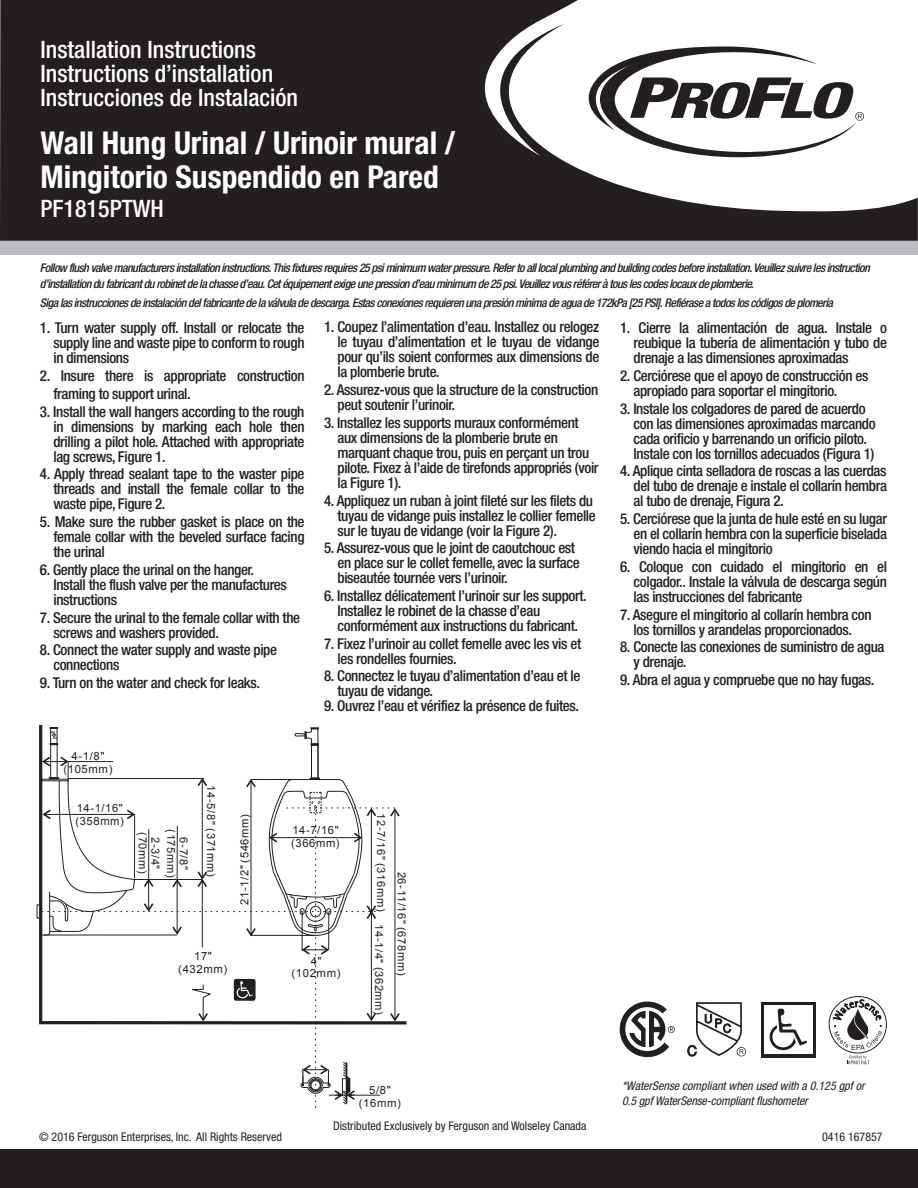
<style>
.page{position:relative;width:918px;height:1188px;background:#fff}
.page>*{position:absolute;margin:0;border:0;box-sizing:border-box;transform-origin:0 0}
.t1{font:700 condensed 31.5px/34.5px "Helvetica Neue LT Std";color:#fff}
.t2{font:28.95px/32.4px "Arial";color:#231f20}
.t3{font:500 condensed 24px/24px "Helvetica Neue LT Std";color:#fff}
.t4{font:500 condensed 15px/15px "Helvetica Neue LT Std";letter-spacing:-.025em;color:#231f20}
.t5{font:italic 500 condensed 12px/16.5px "Helvetica Neue LT Std";letter-spacing:-.05em;color:#231f20}
.t6{font:condensed 12px "Helvetica Neue LT Std";color:#231f20}
.t7{font:italic condensed 12px/15px "Helvetica Neue LT Std";color:#231f20}
.t8{font:11.25px/12.6px "Arial";letter-spacing:.055em;color:#231f20;text-align:center}
</style>
<div class="page">
<svg style="left:0;top:0;width:918px;height:241px;fill:#231f20"></svg>
<div style="left:0;top:241px;width:918px;height:13px;background:#bcbdc0"></div>
<svg style="left:589px;top:47px;width:275px;height:110px"></svg>
<div style="left:0;top:1149px;width:918px;height:39px;background:#231f20"></div>
<svg style="left:37px;top:725px;width:370px;height:300px"></svg>
<svg style="left:39px;top:755px;width:362px;height:353px"></svg>
<svg style="left:687px;top:1002px;width:59px;height:54px"></svg>
<div style="left:761px;top:1002px;width:54px;height:56px;background:#231f20"></div>
<div style="left:764px;top:1006px;width:49px;height:48px;background:#fff"></div>
<svg style="left:770px;top:1024px;width:27px;height:26px"></svg>
<svg style="left:772px;top:1026px;width:22px;height:21px"></svg>
<svg style="left:776px;top:1008px;width:31px;height:38px"></svg>
<svg style="left:829px;top:996px;width:58px;height:68px"></svg>
<svg style="left:620px;top:1002px;width:55px;height:55px"></svg>
<h3 class="t3" style="left:40px;top:37px;width:259px">Installation Instructions<br>Instructions d’installation<br>Instrucciones de Instalación</h3>
<h1 class="t1" style="left:40px;top:125px;width:416px">Wall Hung Urinal / Urinoir mural /<br>Mingitorio Suspendido en Pared</h1>
<h3 class="t3" style="left:40px;top:196px;width:125px">PF1815PTWH</h3>
<p class="t5" style="left:40px;top:259px;width:831px">Follow flush valve manufacturers installation instructions. This fixtures requires 25 psi minimum water pressure. Refer to all local plumbing and building codes before installation. Veuillez suivre les instruction d’installation du fabricant du robinet de la chasse d’eau. Cet équipement exige une pression d’eau minimum de 25 psi. Veuillez vous référer à tous les codes locaux de plomberie.</p>
<p class="t5" style="left:40px;top:295px;width:795px">Siga las instrucciones de instalación del fabricante de la válvula de descarga. Estas conexiones requieren una presión mínima de agua de 172kPa [25 PSI]. Refiérase a todos los códigos de plomería</p>
<p class="t4" style="left:53px;top:320px;width:253px;text-align:justify;text-indent:-14px">1. Turn water supply off. Install or relocate the supply line and waste pipe to conform to rough in dimensions</p>
<p class="t4" style="left:53px;top:367px;width:253px;line-height:18px;text-indent:-14px">2. Insure there is appropriate construction framing to support urinal.</p>
<p class="t4" style="left:53px;top:404px;width:253px;text-align:justify;text-indent:-14px">3. Install the wall hangers according to the rough in dimensions by marking each hole then drilling a pilot hole. Attached with appropriate lag screws, Figure 1.</p>
<p class="t4" style="left:53px;top:466px;width:253px;text-align:justify;text-indent:-14px">4. Apply thread sealant tape to the waster pipe threads and install the female collar to the waste pipe, Figure 2.</p>
<p class="t4" style="left:53px;top:514px;width:253px;text-align:justify;text-indent:-14px">5. Make sure the rubber gasket is place on the female collar with the beveled surface facing the urinal</p>
<p class="t4" style="left:53px;top:562px;width:235px;text-indent:-14px">6. Gently place the urinal on the hanger.<br>Install the flush valve per the manufactures instructions</p>
<p class="t4" style="left:53px;top:610px;width:248px;text-indent:-14px">7. Secure the urinal to the female collar with the screws and washers provided.</p>
<p class="t4" style="left:53px;top:642px;width:225px;text-indent:-14px">8. Connect the water supply and waste pipe connections</p>
<p class="t4" style="left:40px;top:675px;width:222px">9. Turn on the water and check for leaks.</p>
<p class="t4" style="left:338px;top:319px;width:263px;text-align:justify;text-indent:-13px">1. Coupez l’alimentation d’eau. Installez ou relogez le tuyau d’alimentation et le tuyau de vidange pour qu’ils soient conformes aux dimensions de la plomberie brute.</p>
<p class="t4" style="left:338px;top:382px;width:262px;text-indent:-13px">2. Assurez-vous que la structure de la construction peut soutenir l’urinoir.</p>
<p class="t4" style="left:338px;top:415px;width:263px;text-indent:-13px">3. Installez les supports muraux conformément aux dimensions de la plomberie brute en marquant chaque trou, puis en perçant un trou pilote. Fixez à l’aide de tirefonds appropriés (voir la Figure 1).</p>
<p class="t4" style="left:338px;top:493px;width:260px;text-indent:-13px">4. Appliquez un ruban à joint fileté sur les filets du tuyau de vidange puis installez le collier femelle sur le tuyau de vidange (voir la Figure 2).</p>
<p class="t4" style="left:338px;top:540px;width:244px;text-indent:-13px">5. Assurez-vous que le joint de caoutchouc est en place sur le collet femelle, avec la surface biseautée tournée vers l’urinoir.</p>
<p class="t4" style="left:338px;top:588px;width:251px;text-indent:-13px">6. Installez délicatement l’urinoir sur les support.<br>Installez le robinet de la chasse d’eau conformément aux instructions du fabricant.</p>
<p class="t4" style="left:338px;top:636px;width:245px;text-indent:-13px">7. Fixez l’urinoir au collet femelle avec les vis et les rondelles fournies.</p>
<p class="t4" style="left:338px;top:668px;width:244px;text-indent:-13px">8. Connectez le tuyau d’alimentation d’eau et le tuyau de vidange.</p>
<p class="t4" style="left:324px;top:698px;width:257px">9. Ouvrez l’eau et vérifiez la présence de fuites.</p>
<p class="t4" style="left:634px;top:320px;width:255px;text-align:justify;text-indent:-14px">1. Cierre la alimentación de agua. Instale o reubique la tubería de alimentación y tubo de drenaje a las dimensiones aproximadas</p>
<p class="t4" style="left:634px;top:368px;width:236px;text-indent:-14px">2. Cerciórese que el apoyo de construcción es apropiado para soportar el mingitorio.</p>
<p class="t4" style="left:634px;top:401px;width:244px;text-indent:-14px">3. Instale los colgadores de pared de acuerdo con las dimensiones aproximadas marcando cada orificio y barrenando un orificio piloto.<br>Instale con los tornillos adecuados (Figura 1)</p>
<p class="t4" style="left:634px;top:463px;width:255px;text-align:justify;text-indent:-14px">4. Aplique cinta selladora de roscas a las cuerdas del tubo de drenaje e instale el collarín hembra al tubo de drenaje, Figura 2.</p>
<p class="t4" style="left:634px;top:511px;width:255px;text-align:justify;text-indent:-14px">5. Cerciórese que la junta de hule esté en su lugar en el collarín hembra con la superficie biselada viendo hacia el mingitorio</p>
<p class="t4" style="left:634px;top:559px;width:255px;text-align:justify;text-indent:-14px">6. Coloque con cuidado el mingitorio en el colgador.. Instale la válvula de descarga según las instrucciones del fabricante</p>
<p class="t4" style="left:620px;top:607px;width:253px;text-align:center">7. Asegure el mingitorio al collarín hembra con los tornillos y arandelas proporcionados.</p>
<p class="t4" style="left:634px;top:639px;width:252px;text-indent:-14px">8. Conecte las conexiones de suministro de agua y drenaje.</p>
<p class="t4" style="left:620px;top:672px;width:256px">9. Abra el agua y compruebe que no hay fugas.</p>
<h2 class="t2" style="left:332px;top:628px;width:140px">7100PT<br>PF1815PT</h2>
<p class="t8" style="left:63px;top:750px;width:51px">4-1/8" (105mm)</p>
<p class="t8" style="left:75px;top:802px;width:50px;text-align:left">14-1/16" (358mm)</p>
<p class="t8" style="left:162px;top:832px;width:43px;rotate:90deg">2-3/4" (70mm)</p>
<p class="t8" style="left:190px;top:829px;width:50px;rotate:90deg">6-7/8" (175mm)</p>
<p class="t8" style="left:217px;top:785px;width:93px;rotate:90deg">14-5/8" (371mm)</p>
<p class="t8" style="left:238px;top:905px;width:92px;rotate:-90deg">2 1 1- 2/ " 5( 4 6 m m )</p>
<p class="t8" style="left:178px;top:950px;width:51px">17" (432mm)</p>
<p class="t8" style="left:291px;top:824px;width:50px;text-align:left">14-7/16" (366mm)</p>
<p class="t8" style="left:291px;top:955px;width:51px">4" (102mm)</p>
<p class="t8" style="left:387px;top:813px;width:203px;rotate:90deg">12-7/16" (316mm) 14-1/4" (362mm)</p>
<p class="t8" style="left:408px;top:872px;width:105px;rotate:90deg">26-11/16" (678mm)</p>
<p class="t8" style="left:359px;top:1084px;width:44px">5/8" (16mm)</p>
<p class="t7" style="left:622px;top:1079px;width:244px">*WaterSense compliant when used with a 0.125 gpf or<br>0.5 gpf WaterSense-compliant flushometer</p>
<p class="t6" style="left:333px;top:1119px;width:255px">Distributed Exclusively by Ferguson and Wolseley Canada</p>
<p class="t6" style="left:39px;top:1129px;width:244px">© 2016 Ferguson Enterprises, Inc. All Rights Reserved</p>
<p class="t6" style="left:822px;top:1129px;width:62px">0416 167857</p>
</div>
